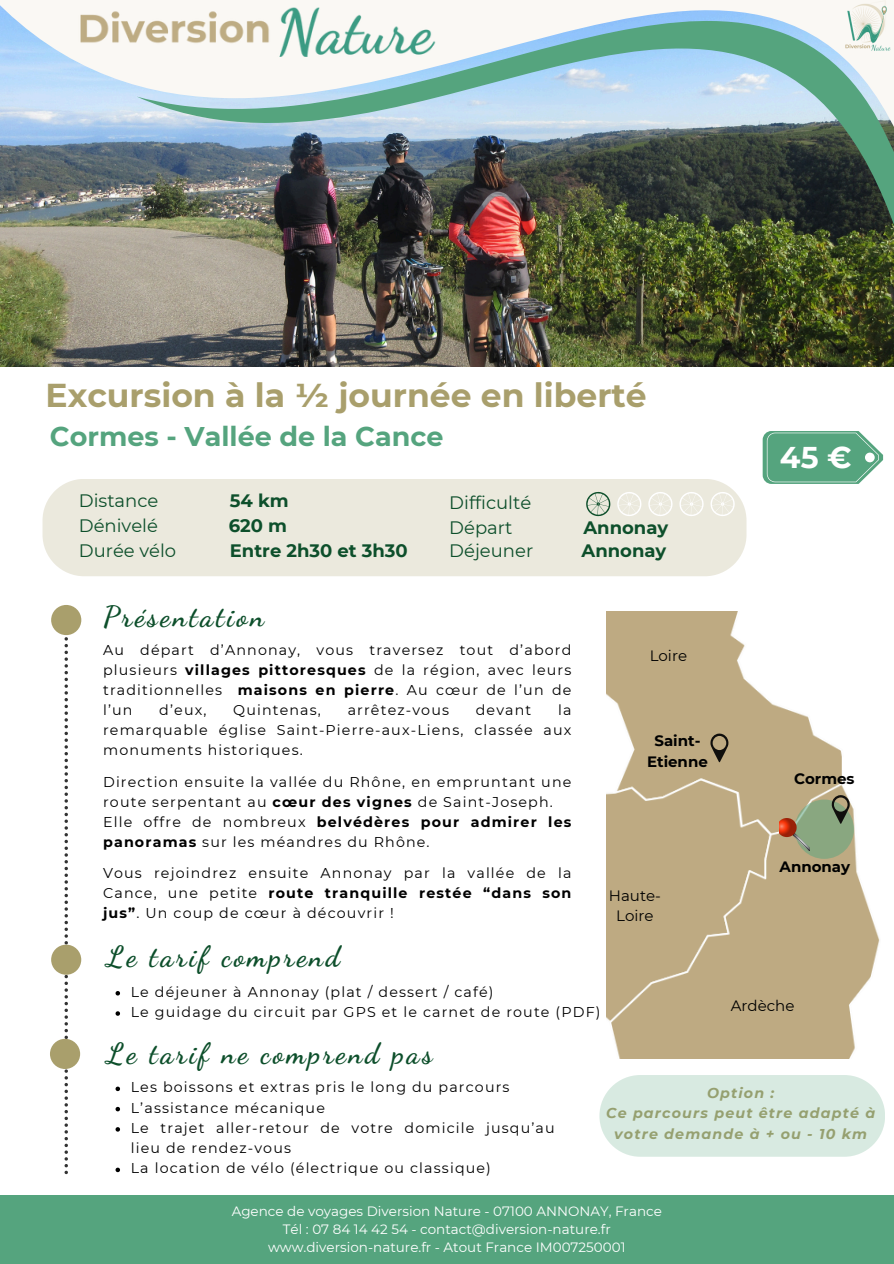
<style>
.page{position:relative;width:894px;height:1264px;background:#fff}
.page>*{position:absolute;margin:0;border:0;box-sizing:border-box;transform-origin:0 0}
.t1{font:700 33px "Montserrat";color:#a99f6c}
.t2{font:700 30px "Montserrat";color:#fff}
.t3{font:700 28.5px "Dancing Script";letter-spacing:.1em;color:#0d4f2b}
.t4{font:700 27px "Montserrat";color:#55a47e}
.t5{font:18px "Montserrat";color:#0d4f2b}
.t6{font:700 18px "Montserrat";color:#0d4f2b}
.t7{font:700 15px/20.2px "Montserrat";color:#000;text-align:center}
.t8{font:15px/20.2px "Montserrat";color:#000;text-align:center}
.t9{font:14.25px/20px "Montserrat";letter-spacing:.08em;color:#000}
.t10{font:italic 700 14.25px/20.2px "Montserrat";letter-spacing:.08em;color:#a99f6c;text-align:center}
.t11{font:13.5px/18px "Montserrat";color:#fff;text-align:center}
.s1{font-weight:700}
</style>
<div class="page">
<div style="left:51px;top:944px;width:30px;height:30px;background:#a99f6c;border-radius:50%"></div>
<div style="left:51px;top:605px;width:30px;height:30px;background:#a99f6c;border-radius:50%"></div>
<div style="left:50px;top:1038px;width:30px;height:30px;background:#a99f6c;border-radius:50%"></div>
<svg style="left:55px;top:609px;width:22px;height:565px"></svg>
<img style="left:606px;top:611px;width:274px;height:447px">
<svg style="left:762px;top:431px;width:120px;height:53px;background:#6cb08f"></svg>
<div style="left:599px;top:1074px;width:285px;height:82px;background:#d8eae1;border-radius:41px"></div>
<div style="left:42px;top:479px;width:704px;height:97px;background:#ebe9dd"></div>
<svg style="left:586px;top:492px;width:24px;height:24px"></svg>
<svg style="left:617px;top:492px;width:24px;height:24px"></svg>
<svg style="left:648px;top:492px;width:24px;height:24px"></svg>
<svg style="left:679px;top:492px;width:24px;height:24px"></svg>
<svg style="left:710px;top:492px;width:24px;height:24px"></svg>
<img style="left:0;top:318px;width:893px;height:49px">
<img style="left:0;top:213px;width:893px;height:105px">
<img style="left:0;top:0;width:893px;height:213px">
<img style="left:65px;top:8px;width:398px;height:48px">
<svg style="left:115px;top:1086px;width:5px;height:5px"></svg>
<svg style="left:115px;top:1106px;width:5px;height:5px"></svg>
<svg style="left:115px;top:1127px;width:5px;height:4px"></svg>
<svg style="left:115px;top:1167px;width:5px;height:5px"></svg>
<svg style="left:115px;top:991px;width:5px;height:4px"></svg>
<svg style="left:115px;top:1011px;width:5px;height:4px"></svg>
<div style="left:794px;top:799px;width:59px;height:59px;background:#89a780;border-radius:50%"></div>
<img style="left:779px;top:818px;width:30px;height:32px">
<svg style="left:831px;top:794px;width:18px;height:29px"></svg>
<svg style="left:710px;top:733px;width:18px;height:29px"></svg>
<div style="left:0;top:1195px;width:893px;height:68px;background:#55a47e"></div>
<img style="left:838px;top:0;width:53px;height:56px">
<h3 class="t1" style="left:46px;top:374px;width:602px">Excursion à la ½ journée en liberté</h3>
<h4 class="t4" style="left:50px;top:419px;width:395px">Cormes - Vallée de la Cance</h4>
<p class="t5" style="left:79px;top:490px;width:81px">Distance</p>
<p class="t5" style="left:79px;top:514px;width:81px">Dénivelé</p>
<h4 class="t6" style="left:230px;top:490px;width:60px">54 km</h4>
<p class="t5" style="left:449px;top:491px;width:83px">Difficulté</p>
<h3 class="t6" style="left:229px;top:514px;width:60px">620 m</h3>
<p class="t5" style="left:449px;top:516px;width:65px">Départ</p>
<p class="t5" style="left:449px;top:539px;width:85px">Déjeuner</p>
<p class="t6" style="left:581px;top:540px;width:86px">Annonay</p>
<p class="t6" style="left:583px;top:516px;width:86px">Annonay</p>
<h4 class="t5" style="left:79px;top:540px;width:99px">Durée vélo</h4>
<h3 class="t6" style="left:230px;top:540px;width:179px">Entre 2h30 et 3h30</h3>
<h2 class="t3" style="left:103px;top:599px;width:162px">Présentation</h2>
<p class="t9" style="left:103px;top:640px;width:469px;text-align:justify">Au départ d’Annonay, vous traversez tout d’abord plusieurs <span class="s1">villages pittoresques</span> de la région, avec leurs traditionnelles <span class="s1">maisons en pierre</span>. Au cœur de l’un de l’un</p>
<p class="t9" style="left:159px;top:700px;width:49px">d’eux,</p>
<p class="t9" style="left:233px;top:700px;width:89px">Quintenas,</p>
<p class="t9" style="left:347px;top:700px;width:103px">arrêtez-vous</p>
<p class="t9" style="left:475px;top:700px;width:57px">devant</p>
<p class="t9" style="left:103px;top:700px;width:469px;text-align:justify;text-indent:455px">la remarquable église Saint-Pierre-aux-Liens, classée aux monuments historiques.</p>
<h1 class="t9" style="left:103px;top:771px;width:469px">Direction ensuite la vallée du Rhône, en empruntant une route serpentant au <span class="s1">cœur des vignes</span> de Saint-Joseph.</h1>
<h4 class="t9" style="left:103px;top:811px;width:469px">Elle offre de nombreux <span class="s1">belvédères pour admirer les panoramas</span> sur les méandres du Rhône.</h4>
<h4 class="t9" style="left:103px;top:863px;width:469px;text-align:justify">Vous rejoindrez ensuite Annonay par la vallée de la Cance, une petite <span class="s1">route tranquille restée “dans son jus”</span>. Un coup de cœur à découvrir !</h4>
<h3 class="t3" style="left:106px;top:939px;width:235px">Le tarif comprend</h3>
<p class="t9" style="left:131px;top:981px;width:364px">Le déjeuner à Annonay (plat / dessert / café)</p>
<p class="t9" style="left:131px;top:1001px;width:471px">Le guidage du circuit par GPS et le carnet de route (PDF)</p>
<h4 class="t3" style="left:106px;top:1036px;width:327px">Le tarif ne comprend pas</h4>
<p class="t8" style="left:649px;top:645px;width:39px">Loire</p>
<h2 class="t7" style="left:647px;top:730px;width:62px">Saint-<br>Etienne</h2>
<p class="t8" style="left:608px;top:885px;width:54px">Haute-<br>Loire</p>
<h3 class="t2" style="left:779px;top:439px;width:73px">45 €</h3>
<h2 class="t7" style="left:793px;top:768px;width:62px">Cormes</h2>
<p class="t7" style="left:779px;top:856px;width:72px">Annonay</p>
<p class="t8" style="left:730px;top:995px;width:65px">Ardèche</p>
<p class="t9" style="left:131px;top:1077px;width:380px">Les boissons et extras pris le long du parcours</p>
<p class="t9" style="left:131px;top:1097px;width:196px">L’assistance mécanique</p>
<p class="t9" style="left:131px;top:1117px;width:425px">Le trajet aller-retour de votre domicile jusqu’au lieu de rendez-vous</p>
<h1 class="t9" style="left:131px;top:1158px;width:361px">La location de vélo (électrique ou classique)</h1>
<p class="t10" style="left:606px;top:1082px;width:270px">Option :<br>Ce parcours peut être adapté à votre demande à + ou - 10 km</p>
<p class="t11" style="left:305px;top:1200px;width:350px">Diversion Nature - 07100 ANNO AY, France<br>Tél : 07 84 14 42 54 - contact@diversion-nature.fr www.diversion-nature.fr - Atout France IM00725001</p>
<p class="t11" style="left:231px;top:1202px;width:431px">Agence de voyages Diversion Nature - 07100 ANNONAY, France</p>
<p class="t11" style="left:283px;top:1220px;width:329px">Tél : 07 84 14 42 54 - contact@diversion-nature.fr</p>
<h2 class="t11" style="left:268px;top:1238px;width:359px">www.diversion-nature.fr - Atout France IM007250001</h2>
</div>
